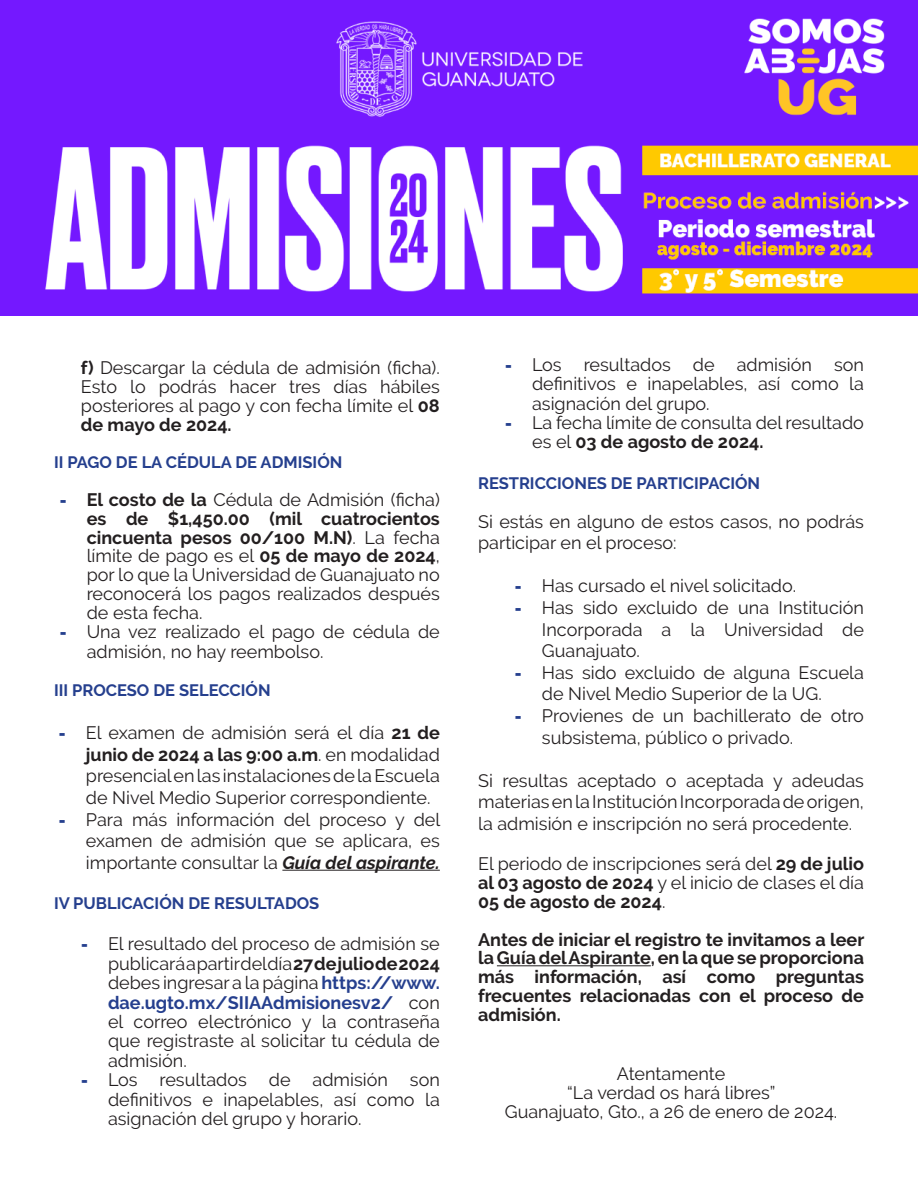
<style>
.page{position:relative;width:918px;height:1188px;background:#fff}
.page>*{position:absolute;margin:0;border:0;box-sizing:border-box;transform-origin:0 0}
.List_Paragraph{font:18px/21.6px "Raleway";color:#231f20;text-align:justify}
.t1{font:700 18px/18.8px "Raleway";color:#231f20;text-align:justify}
.t2{font:700 16.5px "Raleway";color:#253f8e}
.s1{font-weight:700}
.s2{font-weight:900;font-size:16.5px;color:#253f8e}
.s3{font-weight:700;font-style:italic}
.s4{font-weight:700;color:#253f8e}
</style>
<div class="page">
<img style="left:0;top:0;width:918px;height:315px">
<hr style="left:282px;top:870px;width:158px;height:1px;background:#231f20">
<hr style="left:497px;top:965px;width:154px;height:1px;background:#231f20">
<p class="List_Paragraph" style="left:81px;top:358px;width:360px;line-height:18.8px"><span class="s1">f)</span> Descargar la cédula de admisión (ficha).<br>Esto lo podrás hacer tres días hábiles posteriores al pago y con fecha límite el <span class="s1">08 de mayo de 2024.</span></p>
<p class="t2" style="left:54px;top:453px;width:290px">II PAGO DE LA CÉDULA DE ADMISIÓN</p>
<p class="List_Paragraph" style="left:87px;top:490px;width:355px;line-height:18.9px;text-indent:-27px"><span class="s2">-</span> <span class="s1">El costo de la</span> Cédula de Admisión (ficha) <span class="s1">es de $1,450.00 (mil cuatrocientos cincuenta pesos 00/100 M.N)</span>. La fecha límite de pago es el <span class="s1">05 de mayo de 2024</span>, por lo que la Universidad de Guanajuato no reconocerá los pagos realizados después de esta fecha.</p>
<p class="List_Paragraph" style="left:87px;top:622px;width:355px;line-height:19.4px;text-indent:-27px"><span class="s2">-</span> Una vez realizado el pago de cédula de admisión, no hay reembolso.</p>
<p class="t2" style="left:54px;top:681px;width:218px">III PROCESO DE SELECCIÓN</p>
<p class="List_Paragraph" style="left:86px;top:722px;width:355px;text-indent:-27px"><span class="s2">-</span> El examen de admisión será el día <span class="s1">21 de junio de 2024 a las 9:00 a.m</span>. en modalidad presencial en las instalaciones de la Escuela de Nivel Medio Superior correspondiente.</p>
<p class="List_Paragraph" style="left:86px;top:808px;width:356px;text-indent:-27px"><span class="s2">-</span> Para más información del proceso y del examen de admisión que se aplicara, es importante consultar la <span class="s3">Guía del aspirante.</span></p>
<p class="t2" style="left:54px;top:894px;width:267px">IV PUBLICACIÓN DE RESULTADOS</p>
<p class="List_Paragraph" style="left:108px;top:934px;width:333px;line-height:19.5px;text-indent:-27px"><span class="s2">-</span> El resultado del proceso de admisión se publicará a partir del día <span class="s1">27 de julio de 2024 </span>debes ingresar a la página <span class="s4">https://www. dae.ugto.mx/SIIAAdmisionesv2/</span> con el correo electrónico y la contraseña que registraste al solicitar tu cédula de admisión.</p>
<p class="List_Paragraph" style="left:108px;top:1070px;width:333px;line-height:19.4px;text-indent:-27px"><span class="s2">-</span> Los resultados de admisión son definitivos e inapelables, así como la asignación del grupo y horario.</p>
<p class="List_Paragraph" style="left:532px;top:355px;width:333px;line-height:19.5px;text-indent:-27px"><span class="s2">-</span> Los resultados de admisión son definitivos e inapelables, así como la asignación del grupo.</p>
<p class="List_Paragraph" style="left:532px;top:413px;width:333px;line-height:19.4px;text-indent:-27px"><span class="s2">-</span> La fecha límite de consulta del resultado es el <span class="s1">03 de agosto de 2024.</span></p>
<p class="t2" style="left:478px;top:474px;width:283px">RESTRICCIONES DE PARTICIPACIÓN</p>
<p class="List_Paragraph" style="left:478px;top:512px;width:387px;line-height:20.7px">Si estás en alguno de estos casos, no podrás participar en el proceso:</p>
<p class="List_Paragraph" style="left:515px;top:575px;width:283px"><span class="s2">-</span> Has cursado el nivel solicitado.</p>
<p class="List_Paragraph" style="left:542px;top:597px;width:324px;text-indent:-27px"><span class="s2">-</span> Has sido excluido de una Institución Incorporada a la Universidad de Guanajuato.</p>
<p class="List_Paragraph" style="left:542px;top:662px;width:324px;text-indent:-27px"><span class="s2">-</span> Has sido excluido de alguna Escuela de Nivel Medio Superior de la UG.</p>
<p class="List_Paragraph" style="left:542px;top:705px;width:324px;text-indent:-27px"><span class="s2">-</span> Provienes de un bachillerato de otro subsistema, público o privado.</p>
<p class="List_Paragraph" style="left:478px;top:770px;width:387px">Si resultas aceptado o aceptada y adeudas materias en la Institución Incorporada de origen, la admisión e inscripción no será procedente.</p>
<p class="List_Paragraph" style="left:478px;top:855px;width:387px;line-height:18.8px">El periodo de inscripciones será del <span class="s1">29 de julio al 03 agosto de 2024</span> y el inicio de clases el día <span class="s1">05 de agosto de 2024</span>.</p>
<p class="t1" style="left:478px;top:930px;width:388px">Antes de iniciar el registro te invitamos a leer la Guía del Aspirante, en la que se proporciona más información, así como preguntas frecuentes relacionadas con el proceso de admisión.</p>
<p class="List_Paragraph" style="left:617px;top:1063px;width:110px">Atentamente</p>
<p class="List_Paragraph" style="left:567px;top:1082px;width:210px">“La verdad os hará libres”</p>
<p class="List_Paragraph" style="left:505px;top:1101px;width:334px">Guanajuato, Gto., a 26 de enero de 2024.</p>
</div>
